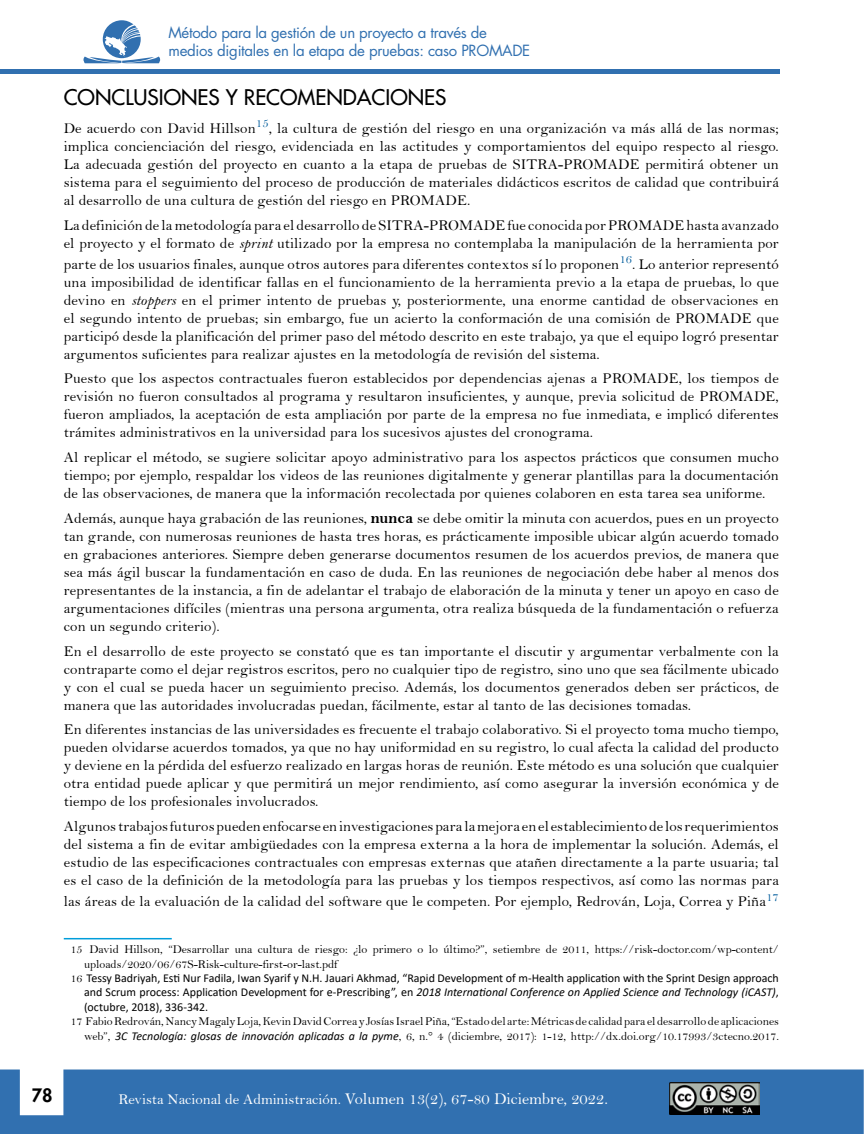
<style>
.page{position:relative;width:864px;height:1134px;background:#fff}
.page>*{position:absolute;margin:0;border:0;box-sizing:border-box;transform-origin:0 0}
.t1{font:500 21px "Futura Std";color:#000}
.t2{font:800 18px "Futura Std";color:#000}
.t3{font:16.5px "Bell";color:#fff}
.t4{font:15px/18px "Bell";letter-spacing:.01em;color:#000;text-align:justify}
.t5{font:15px/18px "Futura Std";letter-spacing:-.02em;color:#3170b0}
.t6{font:12px/14.4px "Bell";color:#000}
.t7{font:12px/14.4px "Calibri";color:#000;text-align:justify}
.s1{font-family:"Bell MT Italic"}
.s2{font-family:"Bell MT Bold";font-size:16.5px}
.s3{font-family:"Bell"}
.s4{font-style:italic}
.s5{font-family:"Calibri";font-style:italic}
.s6{font-size:15px}
</style>
<div class="page">
<div style="left:0;top:69px;width:780px;height:5px;background:#3170b0"></div>
<svg style="left:83px;top:20px;width:78px;height:43px"></svg>
<div style="left:0;top:1070px;width:864px;height:64px;background:#3170b0"></div>
<img style="left:670px;top:1083px;width:90px;height:31px">
<hr style="left:64px;top:938px;width:108px;height:1px;background:#009dda">
<p class="t5" style="left:168px;top:24px;width:363px">Método para la gestión de un proyecto a través de medios digitales en la etapa de pruebas: caso PROMADE</p>
<h1 class="t1" style="left:64px;top:84px;width:384px">CONCLUSIONES Y RECOMENDACIONES</h1>
<p class="t4" style="left:64px;top:119px;width:717px">De acuerdo con David Hillson<sup>15</sup>, la cultura de gestión del riesgo en una organización va más allá de las normas; implica concienciación del riesgo, evidenciada en las actitudes y comportamientos del equipo respecto al riesgo.<br>La adecuada gestión del proyecto en cuanto a la etapa de pruebas de SITRA-PROMADE permitirá obtener un sistema para el seguimiento del proceso de producción de materiales didácticos escritos de calidad que contribuirá al desarrollo de una cultura de gestión del riesgo en PROMADE.</p>
<p class="t4" style="left:64px;top:216px;width:717px">La definición de la metodología para el desarrollo de SITRA-PROMADE fue conocida por PROMADE hasta avanzado el proyecto y el formato de <span class="s1">sprint</span> utilizado por la empresa no contemplaba la manipulación de la herramienta por</p>
<p class="t4" style="left:64px;top:255px;width:717px">parte de los usuarios finales, aunque otros autores para diferentes contextos sí lo proponen<sup>16</sup>. Lo anterior representó una imposibilidad de identificar fallas en el funcionamiento de la herramienta previo a la etapa de pruebas, lo que devino en <span class="s1">stoppers</span> en el primer intento de pruebas y, posteriormente, una enorme cantidad de observaciones en el segundo intento de pruebas; sin embargo, fue un acierto la conformación de una comisión de PROMADE que participó desde la planificación del primer paso del método descrito en este trabajo, ya que el equipo logró presentar argumentos suficientes para realizar ajustes en la metodología de revisión del sistema.</p>
<p class="t4" style="left:64px;top:369px;width:717px">Puesto que los aspectos contractuales fueron establecidos por dependencias ajenas a PROMADE, los tiempos de revisión no fueron consultados al programa y resultaron insuficientes, y aunque, previa solicitud de PROMADE, fueron ampliados, la aceptación de esta ampliación por parte de la empresa no fue inmediata, e implicó diferentes trámites administrativos en la universidad para los sucesivos ajustes del cronograma.</p>
<p class="t4" style="left:64px;top:448px;width:717px">Al replicar el método, se sugiere solicitar apoyo administrativo para los aspectos prácticos que consumen mucho tiempo; por ejemplo, respaldar los videos de las reuniones digitalmente y generar plantillas para la documentación de las observaciones, de manera que la información recolectada por quienes colaboren en esta tarea sea uniforme.</p>
<p class="t4" style="left:64px;top:509px;width:717px">Además, aunque haya grabación de las reuniones, <span class="s2">nunca</span> se debe omitir la minuta con acuerdos, pues en un proyecto tan grande, con numerosas reuniones de hasta tres horas, es prácticamente imposible ubicar algún acuerdo tomado en grabaciones anteriores. Siempre deben generarse documentos resumen de los acuerdos previos, de manera que sea más ágil buscar la fundamentación en caso de duda. En las reuniones de negociación debe haber al menos dos representantes de la instancia, a fin de adelantar el trabajo de elaboración de la minuta y tener un apoyo en caso de argumentaciones difíciles (mientras una persona argumenta, otra realiza búsqueda de la fundamentación o refuerza con un segundo criterio).</p>
<p class="t4" style="left:64px;top:642px;width:717px">En el desarrollo de este proyecto se constató que es tan importante el discutir y argumentar verbalmente con la contraparte como el dejar registros escritos, pero no cualquier tipo de registro, sino uno que sea fácilmente ubicado y con el cual se pueda hacer un seguimiento preciso. Además, los documentos generados deben ser prácticos, de manera que las autoridades involucradas puedan, fácilmente, estar al tanto de las decisiones tomadas.</p>
<p class="t4" style="left:64px;top:720px;width:717px">En diferentes instancias de las universidades es frecuente el trabajo colaborativo. Si el proyecto toma mucho tiempo, pueden olvidarse acuerdos tomados, ya que no hay uniformidad en su registro, lo cual afecta la calidad del producto y deviene en la pérdida del esfuerzo realizado en largas horas de reunión. Este método es una solución que cualquier otra entidad puede aplicar y que permitirá un mejor rendimiento, así como asegurar la inversión económica y de tiempo de los profesionales involucrados.</p>
<p class="t4" style="left:64px;top:817px;width:717px">Algunos trabajos futuros pueden enfocarse en investigaciones para la mejora en el establecimiento de los requerimientos del sistema a fin de evitar ambigüedades con la empresa externa a la hora de implementar la solución. Además, el estudio de las especificaciones contractuales con empresas externas que atañen directamente a la parte usuaria; tal es el caso de la definición de la metodología para las pruebas y los tiempos respectivos, así como las normas para</p>
<p class="t4" style="left:64px;top:892px;width:717px">las áreas de la evaluación de la calidad del software que le competen. Por ejemplo, Redrován, Loja, Correa y Piña<sup>17</sup></p>
<p class="t6" style="left:84px;top:942px;width:696px;text-indent:-14px">15 David Hillson, “Desarrollar una cultura de riesgo: ¿lo primero o lo último?”, setiembre de 2011, https://risk-doctor.com/wp-content/ uploads/2020/06/67S-Risk-culture-first-or-last.pdf</p>
<p class="t7" style="left:84px;top:970px;width:696px;text-indent:-14px"><span class="s3">16</span> Tessy Badriyah, Esti Nur Fadila, Iwan Syarif y N.H. Jauari Akhmad, “Rapid Development of m-Health application with the Sprint Design approach and Scrum process: Application Development for e-Prescribing”, en <span class="s4">2018 International Conference on Applied Science and Technology (iCAST)</span>, (octubre, 2018), 336-342.</p>
<p class="t6" style="left:71px;top:1014px;width:710px;text-align:right">17 Fabio Redrován, Nancy Magaly Loja, Kevin David Correa y Josías Israel Piña, “Estado del arte: Métricas de calidad para el desarrollo de aplicaciones web”, <span class="s5">3C Tecnología: glosas de innovación aplicadas a la pyme</span>, 6, n.° 4 (diciembre, 2017): 1-12, http://dx.doi.org/10.17993/3ctecno.2017.</p>
<p class="t2" style="left:32px;top:1084px;width:22px">78</p>
<p class="t3" style="left:119px;top:1088px;width:491px"><span class="s6">Revista Nacional de Administración.</span> Volumen 13(2), 67-80 Diciembre, 2022.</p>
</div>
